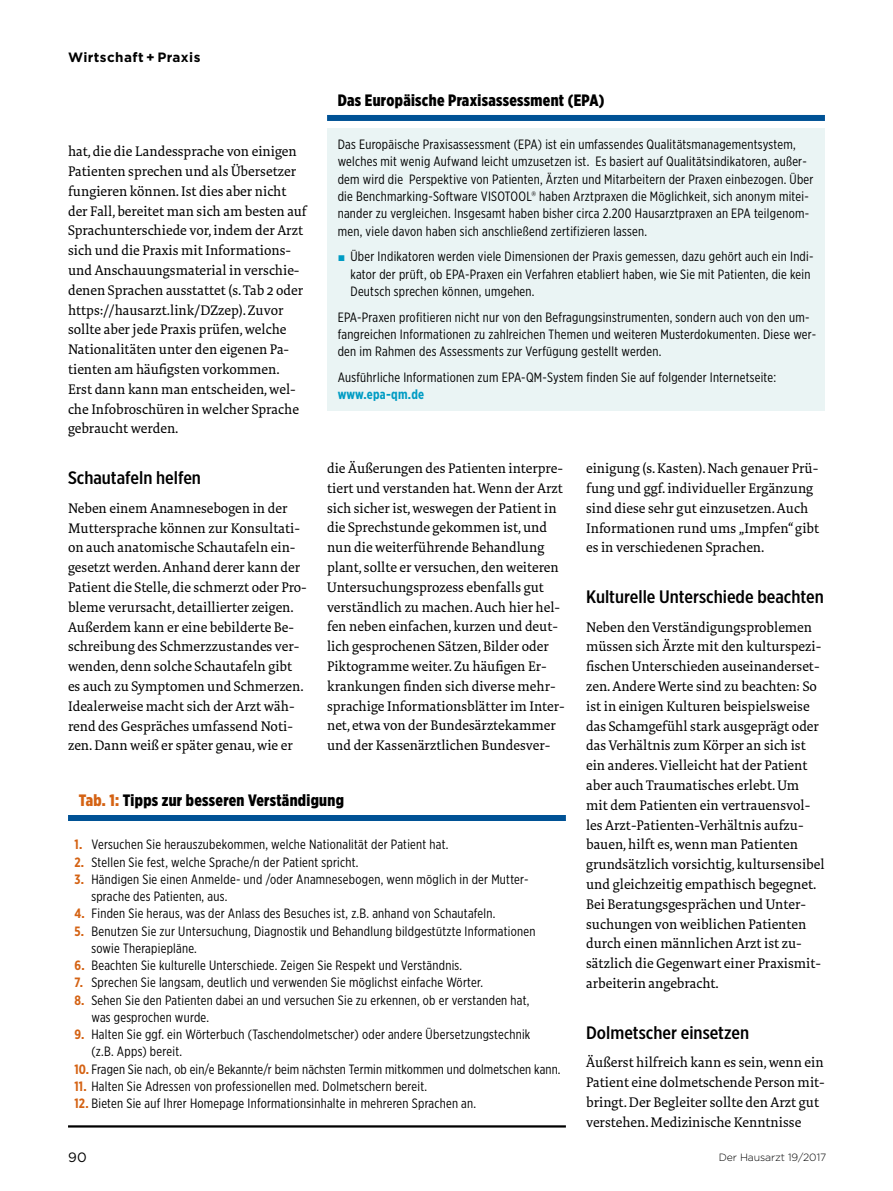
<style>
.page{position:relative;width:893px;height:1191px;background:#fff}
.page>*{position:absolute;margin:0;border:0;box-sizing:border-box;transform-origin:0 0}
.t1{font:500 18px "Gotham X Narrow";color:#000;scale:1.1 1}
.t2{font:900 16.5px "Gotham X Narrow";letter-spacing:.02em;color:#000}
.t3{font:14.25px/19.8px "Tundra Pro";color:#000}
.t4{font:13.5px/17.2px "Gotham X Narrow";letter-spacing:.02em;color:#000}
.t5{font:700 13.5px "Gotham";letter-spacing:.03em;color:#000}
.t6{font:700 13.5px "Gotham X Narrow";letter-spacing:.02em;color:#009cc4}
.t7{font:13.5px "Gotham";color:#000}
.t8{font:300 10.5px "Gotham";letter-spacing:-.01em;color:#000}
.s1{color:#009cc4}
.s2{color:#d46213}
.s3{font-weight:700;color:#d46213}
</style>
<div class="page">
<div style="left:327px;top:128px;width:498px;height:282px;background:#eaf4f4"></div>
<div style="left:327px;top:115px;width:498px;height:6px;background:#005295"></div>
<div style="left:68px;top:815px;width:498px;height:6px;background:#005295"></div>
<hr style="left:68px;top:1125px;width:498px;height:2px;background:#000">
<p class="t5" style="left:68px;top:48px;width:134px">Wirtschaft + Praxis</p>
<p class="t2" style="left:338px;top:90px;width:268px">Das Europäische Praxisassessment (EPA)</p>
<p class="t4" style="left:338px;top:136px;width:477px">Das Europäische Praxisassessment (EPA) ist ein umfassendes Qualitätsmanagementsystem, welches mit wenig Aufwand leicht umzusetzen ist. Es basiert auf Qualitätsindikatoren, außer&shy;dem wird die Perspektive von Patienten, Ärzten und Mitarbeitern der Praxen einbezogen. Über die Benchmarking-Software VISOTOOL® haben Arztpraxen die Möglichkeit, sich anonym mitei&shy;nander zu vergleichen. Insgesamt haben bisher circa 2.200 Hausarztpraxen an EPA teilgenom&shy;men, viele davon haben sich anschließend zertifizieren lassen.</p>
<p class="t4" style="left:350px;top:248px;width:465px;text-indent:-13px"><span class="s1">▪</span> Über Indikatoren werden viele Dimensionen der Praxis gemessen, dazu gehört auch ein Indi&shy;kator der prüft, ob EPA-Praxen ein Verfahren etabliert haben, wie Sie mit Patienten, die kein<br>Deutsch sprechen können, umgehen.</p>
<p class="t4" style="left:338px;top:308px;width:480px">EPA-Praxen profitieren nicht nur von den Befragungsinstrumenten, sondern auch von den um&shy;fangreichen Informationen zu zahlreichen Themen und weiteren Musterdokumenten. Diese wer&shy;den im Rahmen des Assessments zur Verfügung gestellt werden.</p>
<p class="t4" style="left:338px;top:368px;width:440px">Ausführliche Informationen zum EPA-QM-System finden Sie auf folgender Internetseite:</p>
<p class="t6" style="left:338px;top:386px;width:88px">www.epa-qm.de</p>
<p class="t3" style="left:68px;top:142px;width:240px">hat, die die Landessprache von einigen Patienten sprechen und als Übersetzer fungieren können. Ist dies aber nicht der Fall, bereitet man sich am besten auf Sprachunterschiede vor, indem der Arzt sich und die Praxis mit Informations&shy;und Anschauungsmaterial in verschie&shy;denen Sprachen ausstattet (s. Tab 2 oder https://hausarzt.link/DZzep). Zuvor sollte aber jede Praxis prüfen, welche Nationalitäten unter den eigenen Pa&shy;tienten am häufigsten vorkommen.<br>Erst dann kann man entscheiden, wel&shy;che Infobroschüren in welcher Sprache gebraucht werden.</p>
<p class="t1" style="left:68px;top:466px;width:122px">Schautafeln helfen</p>
<p class="t3" style="left:68px;top:498px;width:240px">Neben einem Anamnesebogen in der Muttersprache können zur Konsultati&shy;on auch anatomische Schautafeln ein&shy;gesetzt werden. Anhand derer kann der Patient die Stelle, die schmerzt oder Pro&shy;bleme verursacht, detaillierter zeigen.<br>Außerdem kann er eine bebilderte Be&shy;schreibung des Schmerzzustandes ver&shy;wenden, denn solche Schautafeln gibt es auch zu Symptomen und Schmerzen.<br>Idealerweise macht sich der Arzt wäh&shy;rend des Gespräches umfassend Noti&shy;zen. Dann weiß er später genau, wie er</p>
<p class="t3" style="left:327px;top:458px;width:239px">die Äußerungen des Patienten interpre&shy;tiert und verstanden hat. Wenn der Arzt sich sicher ist, weswegen der Patient in die Sprechstunde gekommen ist, und nun die weiterführende Behandlung plant, sollte er versuchen, den weiteren Untersuchungsprozess ebenfalls gut verständlich zu machen. Auch hier hel&shy;fen neben einfachen, kurzen und deut&shy;lich gesprochenen Sätzen, Bilder oder Piktogramme weiter. Zu häufigen Er&shy;krankungen finden sich diverse mehr&shy;sprachige Informationsblätter im Inter&shy;net, etwa von der Bundesärztekammer und der Kassenärztlichen Bundesver-</p>
<p class="t3" style="left:586px;top:459px;width:235px">einigung (s. Kasten). Nach genauer Prü&shy;fung und ggf. individueller Ergänzung sind diese sehr gut einzusetzen. Auch Informationen rund ums „Impfen“ gibt es in verschiedenen Sprachen.</p>
<p class="t1" style="left:586px;top:585px;width:218px">Kulturelle Unterschiede beachten</p>
<p class="t3" style="left:586px;top:617px;width:240px">Neben den Verständigungsproblemen müssen sich Ärzte mit den kulturspezi&shy;fischen Unterschieden auseinanderset&shy;zen. Andere Werte sind zu beachten: So ist in einigen Kulturen beispielsweise das Schamgefühl stark ausgeprägt oder das Verhältnis zum Körper an sich ist ein anderes. Vielleicht hat der Patient aber auch Traumatisches erlebt. Um<br>mit dem Patienten ein vertrauensvol&shy;les Arzt-Patienten-Verhältnis aufzu&shy;bauen, hilft es, wenn man Patienten grundsätzlich vorsichtig, kultursensibel und gleichzeitig empathisch begegnet.<br>Bei Beratungsgesprächen und Unter&shy;suchungen von weiblichen Patienten durch einen männlichen Arzt ist zu&shy;sätzlich die Gegenwart einer Praxismit&shy;arbeiterin angebracht.</p>
<p class="t1" style="left:586px;top:1021px;width:150px">Dolmetscher einsetzen</p>
<p class="t3" style="left:586px;top:1053px;width:240px">Äußerst hilfreich kann es sein, wenn ein Patient eine dolmetschende Person mit&shy;bringt. Der Begleiter sollte den Arzt gut verstehen. Medizinische Kenntnisse</p>
<p class="t2" style="left:79px;top:790px;width:267px"><span class="s2">Tab. 1:</span> Tipps zur besseren Verständigung</p>
<p class="t4" style="left:74px;top:835px;width:375px"><span class="s3">1.</span> Versuchen Sie herauszubekommen, welche Nationalität der Patient hat.</p>
<p class="t4" style="left:74px;top:853px;width:286px"><span class="s3">2.</span> Stellen Sie fest, welche Sprache/n der Patient spricht.</p>
<p class="t4" style="left:91px;top:870px;width:439px;text-indent:-17px"><span class="s3">3.</span> Händigen Sie einen Anmelde- und /oder Anamnesebogen, wenn möglich in der Mutter&shy;sprache des Patienten, aus.</p>
<p class="t4" style="left:74px;top:904px;width:423px"><span class="s3">4.</span> Finden Sie heraus, was der Anlass des Besuches ist, z.B. anhand von Schautafeln.</p>
<p class="t4" style="left:91px;top:922px;width:446px;text-indent:-17px"><span class="s3">5.</span> Benutzen Sie zur Untersuchung, Diagnostik und Behandlung bildgestützte Informationen sowie Therapiepläne.</p>
<p class="t4" style="left:74px;top:956px;width:389px"><span class="s3">6.</span> Beachten Sie kulturelle Unterschiede. Zeigen Sie Respekt und Verständnis.</p>
<p class="t4" style="left:74px;top:973px;width:410px"><span class="s3">7.</span> Sprechen Sie langsam, deutlich und verwenden Sie möglichst einfache Wörter.</p>
<p class="t4" style="left:91px;top:991px;width:439px;text-indent:-17px"><span class="s3">8.</span> Sehen Sie den Patienten dabei an und versuchen Sie zu erkennen, ob er verstanden hat, was gesprochen wurde.</p>
<p class="t4" style="left:91px;top:1025px;width:440px;text-indent:-17px"><span class="s3">9.</span> Halten Sie ggf. ein Wörterbuch (Taschendolmetscher) oder andere Übersetzungstechnik (z.B. Apps) bereit.</p>
<p class="t4" style="left:74px;top:1060px;width:488px"><span class="s3">10.</span> Fragen Sie nach, ob ein/e Bekannte/r beim nächsten Termin mitkommen und dolmetschen kann.</p>
<p class="t4" style="left:74px;top:1077px;width:354px"><span class="s3">11.</span> Halten Sie Adressen von professionellen med. Dolmetschern bereit.</p>
<p class="t4" style="left:74px;top:1094px;width:403px"><span class="s3">12.</span> Bieten Sie auf Ihrer Homepage Informationsinhalte in mehreren Sprachen an.</p>
<p class="t7" style="left:68px;top:1148px;width:20px">90</p>
<p class="t8" style="left:719px;top:1150px;width:109px">Der Hausarzt 19/2017</p>
</div>
